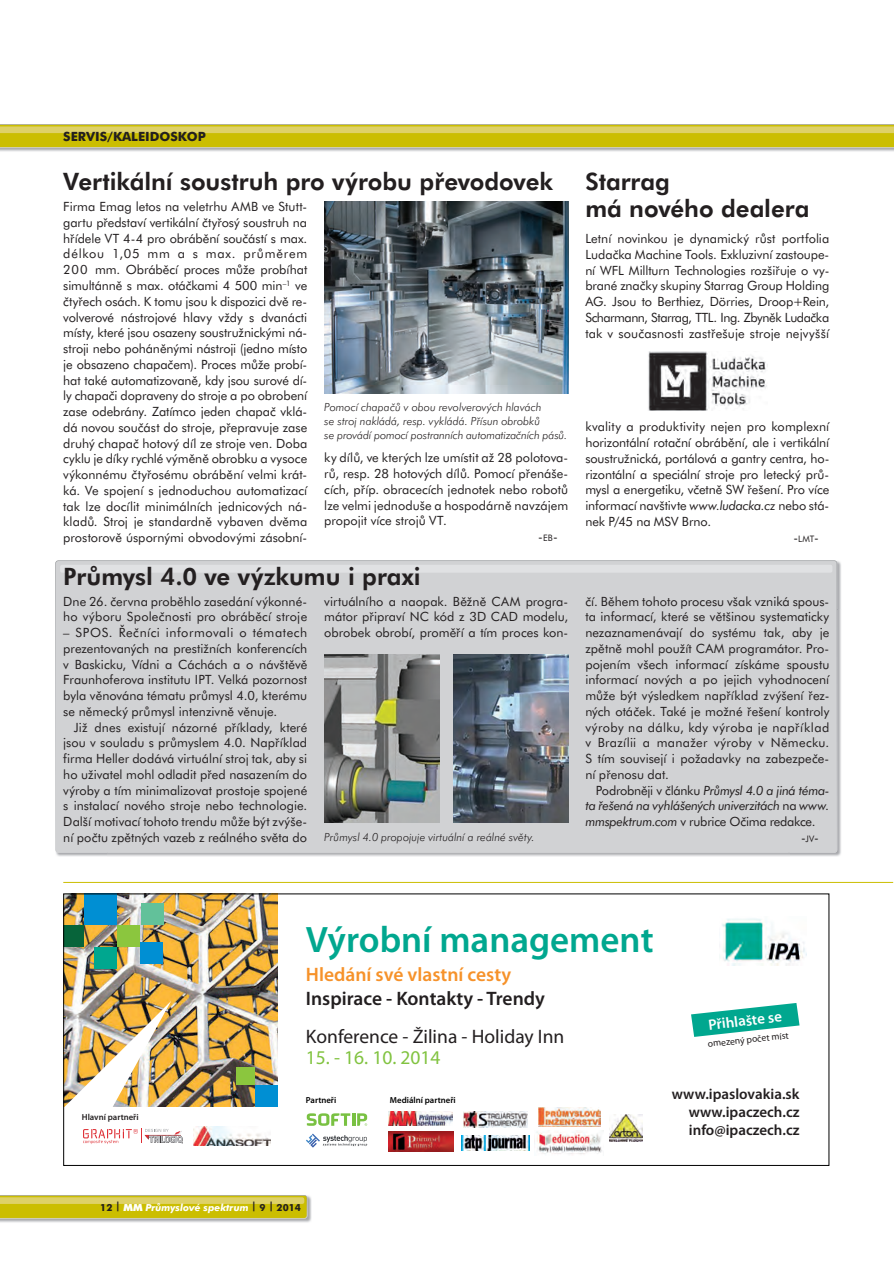
<style>
.page{position:relative;width:894px;height:1264px;background:#fff}
.page>*{position:absolute;margin:0;border:0;box-sizing:border-box;transform-origin:0 0}
.t1{font:600 36.9px "Myriad Pro";color:#00a78f}
.t2{font:800 24px/27px "Futura BTCE";color:#231f20}
.t3{font:19.5px "Myriad Pro";color:#231f20}
.t4{font:600 19.5px "Myriad Pro";color:#231f20}
.t5{font:600 19.5px "Myriad Pro";color:#f6922a}
.t6{font:19.5px "Myriad Pro";color:#81c340}
.t7{font:600 15px/18px "Myriad Pro";color:#231f20;text-align:justify}
.t8{font:600 15px "Myriad Pro";color:#fff}
.t9{font:12.75px/15.8px "Futura BTCE";color:#231f20;text-align:justify}
.t10{font:italic 12.75px "Futura BTCE";letter-spacing:-.025em;color:#231f20}
.t11{font:700 12.75px "Futura BTCE";color:#231f20}
.t12{font:italic 300 11.25px/14.2px "Futura BTCE";letter-spacing:-.005em;color:#231f20}
.t13{font:italic 700 9.75px "Futura BTCE";color:#fff}
.t14{font:9.6px "Myriad Pro";color:#231f20}
.t15{font:8.85px "Futura BTCE";color:#231f20}
.t16{font:600 8.7px "Myriad Pro";color:#000}
.t17{font:600 8.7px "Myriad Pro";color:#231f20}
.s1{font-size:8.85px}
.s2{font-style:italic}
.s3{font-size:12.75px}
.s4{font-style:normal}
.s5{font-style:normal;color:#231f20}
.s6{font-weight:900;font-style:normal}
</style>
<div class="page">
<svg style="left:0;top:124px;width:893px;height:24px;background:#cfc32b"></svg>
<img style="left:0;top:1195px;width:311px;height:27px">
<svg style="left:0;top:1195px;width:307px;height:23px;background:#cfc225"></svg>
<img style="left:789px;top:609px;width:52px;height:247px">
<div style="left:55px;top:560px;width:781px;height:292px;background:#d1d2d4"></div>
<div style="left:60px;top:564px;width:772px;height:8px;background:#e0e1e3;border-radius:2px"></div>
<img style="left:65px;top:895px;width:212px;height:211px">
<img style="left:65px;top:1000px;width:106px;height:107px">
<div style="left:63px;top:924px;width:21px;height:22px;background:#07643a"></div>
<div style="left:84px;top:893px;width:33px;height:31px;background:#008fd3"></div>
<div style="left:117px;top:924px;width:23px;height:22px;background:#8bc63e"></div>
<div style="left:94px;top:946px;width:23px;height:22px;background:#00a78f"></div>
<div style="left:140px;top:941px;width:23px;height:22px;background:#008fd3"></div>
<div style="left:141px;top:902px;width:23px;height:22px;background:#62c19a"></div>
<div style="left:254px;top:1084px;width:23px;height:22px;background:#008fd3"></div>
<div style="left:236px;top:1066px;width:18px;height:18px;background:#8bc63e"></div>
<img style="left:722px;top:918px;width:84px;height:47px">
<img style="left:609px;top:1114px;width:33px;height:27px">
<img style="left:463px;top:1111px;width:64px;height:16px">
<svg style="left:306px;top:1133px;width:61px;height:14px"></svg>
<svg style="left:691px;top:1003px;width:108px;height:33px"></svg>
<img style="left:462px;top:1135px;width:67px;height:15px">
<img style="left:538px;top:1107px;width:62px;height:19px">
<img style="left:534px;top:1130px;width:69px;height:24px">
<svg style="left:83px;top:1128px;width:100px;height:15px"></svg>
<img style="left:388px;top:1131px;width:65px;height:20px">
<img style="left:193px;top:1126px;width:77px;height:19px">
<svg style="left:307px;top:1113px;width:60px;height:12px"></svg>
<img style="left:388px;top:1111px;width:64px;height:14px">
<hr style="left:63px;top:882px;width:829px;height:1px;background:#cbbe01">
<img style="left:324px;top:202px;width:244px;height:191px">
<img style="left:648px;top:351px;width:119px;height:60px">
<img style="left:324px;top:654px;width:115px;height:168px">
<img style="left:453px;top:654px;width:115px;height:168px">
<p class="t11" style="left:63px;top:131px;width:144px">SERVIS/KALEIDOSKOP</p>
<h2 class="t2" style="left:63px;top:170px;width:491px">Vertikální soustruh pro výrobu převodovek</h2>
<p class="t9" style="left:63px;top:200px;width:245px">Firma Emag letos na veletrhu AMB ve Stutt&shy;gartu představí vertikální čtyřosý soustruh na hřídele VT 4-4 pro obrábění součástí s max. délkou 1,05 mm a s max. průměrem 200 mm. Obráběcí proces může probíhat simultánně s max. otáčkami 4 500 min<sup>–1</sup> ve čtyřech osách. K tomu jsou k dispozici dvě re&shy;volverové nástrojové hlavy vždy s dvanácti místy, které jsou osazeny soustružnickými ná&shy;stroji nebo poháněnými nástroji (jedno místo je obsazeno chapačem). Proces může probí&shy;hat také automatizovaně, kdy jsou surové dí&shy;ly chapači dopraveny do stroje a po obrobení zase odebrány. Zatímco jeden chapač vklá&shy;dá novou součást do stroje, přepravuje zase druhý chapač hotový díl ze stroje ven. Doba cyklu je díky rychlé výměně obrobku a vysoce výkonnému čtyřosému obrábění velmi krát&shy;ká. Ve spojení s jednoduchou automatizací tak lze docílit minimálních jednicových ná&shy;kladů. Stroj je standardně vybaven dvěma prostorově úspornými obvodovými zásobní-</p>
<p class="t12" style="left:324px;top:400px;width:244px">Pomocí chapačů v obou revolverových hlavách<br>se stroj nakládá, resp. vykládá. Přísun obrobků<br>se provádí pomocí postranních automatizačních pásů.</p>
<p class="t9" style="left:324px;top:451px;width:245px">ky dílů, ve kterých lze umístit až 28 polotova-</p>
<p class="t9" style="left:324px;top:466px;width:245px">rů, resp. 28 hotových dílů. Pomocí přenáše-</p>
<p class="t9" style="left:324px;top:482px;width:245px">cích, příp. obracecích jednotek nebo robotů</p>
<p class="t9" style="left:324px;top:498px;width:245px">lze velmi jednoduše a hospodárně navzájem</p>
<p class="t9" style="left:324px;top:514px;width:124px">propojit více strojů VT.</p>
<p class="t9" style="left:538px;top:529px;width:21px">-<span class="s1">EB</span>-</p>
<h2 class="t2" style="left:585px;top:170px;width:225px">Starrag<br>má nového dealera</h2>
<p class="t9" style="left:585px;top:231px;width:245px">Letní novinkou je dynamický růst portfolia Ludačka Machine Tools. Exkluzivní zastoupe&shy;ní WFL Millturn Technologies rozšiřuje o vy&shy;brané značky skupiny Starrag Group Holding AG. Jsou to Berthiez, Dörries, Droop+Rein, Scharmann, Starrag, TTL. Ing. Zbyněk Ludačka tak v současnosti zastřešuje stroje nejvyšší</p>
<p class="t9" style="left:585px;top:419px;width:245px">kvality a produktivity nejen pro komplexní horizontální rotační obrábění, ale i vertikální soustružnická, portálová a gantry centra, ho&shy;rizontální a speciální stroje pro letecký prů&shy;mysl a energetiku, včetně SW řešení. Pro více informací navštivte <span class="s2">www.ludacka.cz</span> nebo stá&shy;nek P/45 na MSV Brno.</p>
<p class="t15" style="left:793px;top:534px;width:27px"><span class="s3">-</span>LMT<span class="s3">-</span></p>
<h2 class="t2" style="left:63px;top:564px;width:358px">Průmysl 4.0 ve výzkumu i praxi</h2>
<p class="t9" style="left:324px;top:594px;width:245px">virtuálního a naopak. Běžně CAM progra&shy;mátor připraví NC kód z 3D CAD modelu, obrobek obrobí, proměří a tím proces kon-</p>
<p class="t9" style="left:585px;top:594px;width:245px">čí. Během tohoto procesu však vzniká spous&shy;ta informací, které se většinou systematicky nezaznamenávají do systému tak, aby je zpětně mohl použít CAM programátor. Pro&shy;pojením všech informací získáme spoustu informací nových a po jejich vyhodnocení může být výsledkem například zvýšení řez&shy;ných otáček. Také je možné řešení kontroly výroby na dálku, kdy výroba je například v Brazílii a manažer výroby v Německu.<br>S tím souvisejí i požadavky na zabezpeče&shy;ní přenosu dat.</p>
<p class="t10" style="left:595px;top:784px;width:235px"><span class="s4">Podrobněji v článku</span> Průmysl 4.0 a jiná téma-</p>
<p class="t10" style="left:585px;top:800px;width:245px">ta řešená na vyhlášených univerzitách <span class="s4">na</span> www.</p>
<p class="t9" style="left:585px;top:814px;width:231px"><span class="s2">mmspektrum.com</span> v rubrice Očima redakce.</p>
<p class="t9" style="left:800px;top:830px;width:19px">-<span class="s1">JV</span>-</p>
<p class="t9" style="left:63px;top:594px;width:245px">Dne 26. června proběhlo zasedání výkonné&shy;ho výboru Společnosti pro obráběcí stroje</p>
<p class="t9" style="left:63px;top:625px;width:245px">– SPOS. Řečníci informovali o tématech prezentovaných na prestižních konferencích v Baskicku, Vídni a Cáchách a o návštěvě Fraunhoferova institutu IPT. Velká pozornost byla věnována tématu průmysl 4.0, kterému se německý průmysl intenzivně věnuje.</p>
<p class="t9" style="left:63px;top:720px;width:245px;text-indent:11px">Již dnes existují názorné příklady, které jsou v souladu s průmyslem 4.0. Například firma Heller dodává virtuální stroj tak, aby si ho uživatel mohl odladit před nasazením do výroby a tím minimalizovat prostoje spojené s instalací nového stroje nebo technologie.<br>Další motivací tohoto trendu může být zvýše&shy;ní počtu zpětných vazeb z reálného světa do</p>
<p class="t12" style="left:324px;top:830px;width:212px">Průmysl 4.0 propojuje virtuální a reálné světy.</p>
<h1 class="t1" style="left:306px;top:925px;width:349px">Výrobní management</h1>
<h3 class="t5" style="left:306px;top:967px;width:207px">Hledání své vlastní cesty</h3>
<h3 class="t4" style="left:306px;top:990px;width:240px">Inspirace - Kontakty - Trendy</h3>
<p class="t17" style="left:82px;top:1113px;width:58px">Hlavní partneři</p>
<p class="t8" style="left:707px;top:1019px;width:75px;rotate:-7deg">Přihlašte se</p>
<h3 class="t3" style="left:306px;top:1025px;width:260px">Konference - Žilina - Holiday Inn</h3>
<p class="t14" style="left:707px;top:1038px;width:83px;rotate:-6deg">omezený počet míst</p>
<h3 class="t6" style="left:306px;top:1046px;width:136px">15. - 16. 10. 2014</h3>
<p class="t16" style="left:306px;top:1096px;width:32px">Partneři</p>
<p class="t16" style="left:390px;top:1096px;width:67px">Mediální partneři</p>
<p class="t7" style="left:688px;top:1086px;width:112px;text-indent:-17px">www.ipaslovakia.sk www.ipaczech.cz info@ipaczech.cz</p>
<p class="t13" style="left:100px;top:1202px;width:202px"><span class="s5">12 </span><sup>|</sup> <span class="s6">MM</span> Průmyslové spektrum <sup>|</sup> <span class="s5">9 </span><sup>|</sup> <span class="s5">2014</span></p>
</div>
